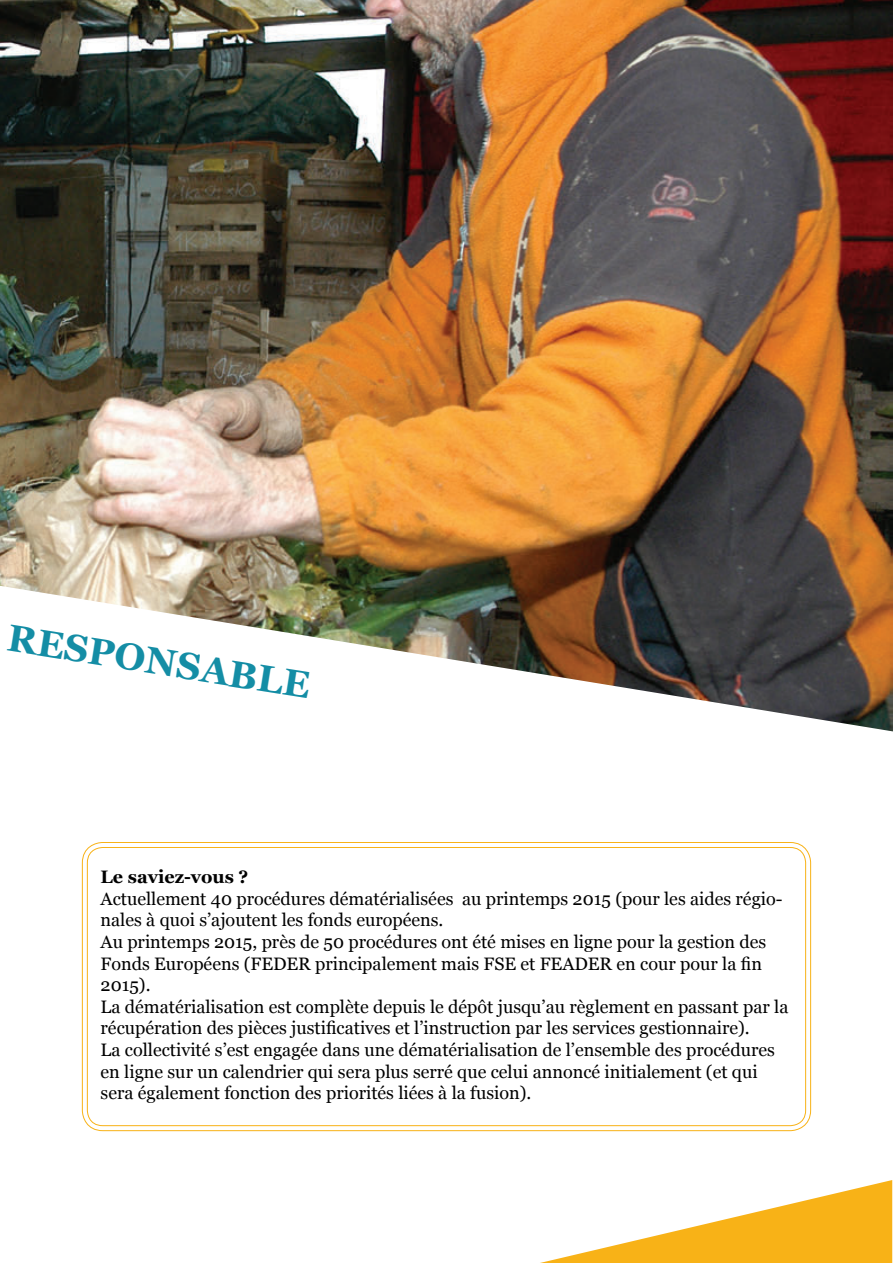
<style>
.page{position:relative;width:893px;height:1263px;background:#fff}
.page>*{position:absolute;margin:0;border:0;box-sizing:border-box;transform-origin:0 0}
.t1{font:700 37.8px "Georgia";color:#148da5}
.t2{font:18px/21.6px "Georgia";color:#000}
.t3{font:700 18px "Georgia";color:#000}
</style>
<div class="page">
<img style="left:0;top:0;width:893px;height:731px">
<svg style="left:540px;top:1180px;width:352px;height:83px"></svg>
<h1 class="t1" style="left:12px;top:613px;width:308px;rotate:9deg">resp onsabl e</h1>
<p class="t3" style="left:101px;top:865px;width:149px">Le saviez-vous ?</p>
<p class="t2" style="left:101px;top:888px;width:689px">Actuellement 40 procédures dématérialisées au printemps 2015 (pour les aides régio&shy;nales à quoi s’ajoutent les fonds européens.<br>Au printemps 2015, près de 50 procédures ont été mises en ligne pour la gestion des Fonds Européens (FEDER principalement mais FSE et FEADER en cour pour la fin 2015).<br>La dématérialisation est complète depuis le dépôt jusqu’au règlement en passant par la récupération des pièces justificatives et l’instruction par les services gestionnaire).<br>La collectivité s’est engagée dans une dématérialisation de l’ensemble des procédures en ligne sur un calendrier qui sera plus serré que celui annoncé initialement (et qui sera également fonction des priorités liées à la fusion).</p>
</div>
